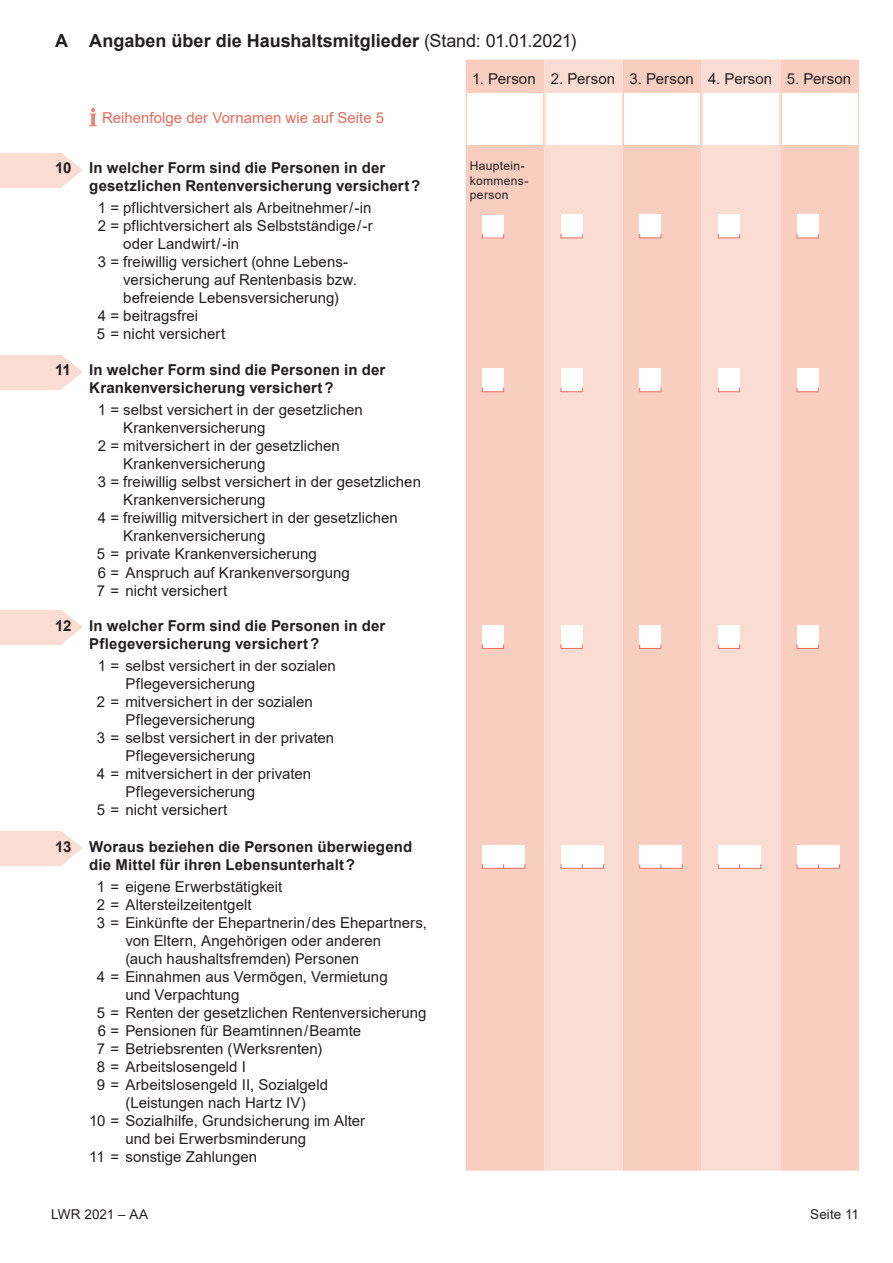
<style>
.page{position:relative;width:893px;height:1263px;background:#fff}
.page>*{position:absolute;margin:0;border:0;box-sizing:border-box;transform-origin:0 0}
.t1{font:700 18px "Arial";color:#231f20}
.t2{font:15px "Arial";letter-spacing:.005em;color:#231f20}
.t3{font:700 15px/18px "Arial";letter-spacing:.01em;color:#231f20}
.t4{font:15px "Arial";letter-spacing:.005em;color:#e76b5b}
.t5{font:13.5px "Arial";letter-spacing:.005em;color:#231f20}
.t6{font:12px/14.4px "Arial";letter-spacing:.03em;color:#231f20}
.s1{font-weight:400}
</style>
<div class="page">
<svg style="left:62px;top:153px;width:21px;height:34px"></svg>
<div style="left:0;top:153px;width:62px;height:34px;background:#fadcd2"></div>
<svg style="left:62px;top:611px;width:21px;height:33px"></svg>
<div style="left:0;top:610px;width:62px;height:34px;background:#fadcd2"></div>
<svg style="left:62px;top:832px;width:21px;height:33px"></svg>
<div style="left:0;top:831px;width:62px;height:34px;background:#fadcd2"></div>
<svg style="left:62px;top:355px;width:21px;height:34px"></svg>
<div style="left:0;top:355px;width:62px;height:34px;background:#fadcd2"></div>
<div style="left:466px;top:60px;width:393px;height:1110px;background:#f8cec0"></div>
<svg style="left:544px;top:60px;width:236px;height:1110px;background:#f9d7cc"></svg>
<svg style="left:89px;top:108px;width:8px;height:18px"></svg>
<div style="left:467px;top:94px;width:76px;height:51px;background:#fff"></div>
<div style="left:546px;top:94px;width:75px;height:51px;background:#fff"></div>
<div style="left:625px;top:94px;width:75px;height:51px;background:#fff"></div>
<div style="left:703px;top:94px;width:76px;height:51px;background:#fff"></div>
<div style="left:782px;top:94px;width:75px;height:51px;background:#fff"></div>
<div style="left:482px;top:215px;width:22px;height:23px;background:#fff"></div>
<svg style="left:482px;top:234px;width:22px;height:5px"></svg>
<div style="left:561px;top:215px;width:21px;height:23px;background:#fff"></div>
<svg style="left:561px;top:234px;width:22px;height:5px"></svg>
<div style="left:640px;top:215px;width:21px;height:23px;background:#fff"></div>
<svg style="left:639px;top:234px;width:23px;height:5px"></svg>
<div style="left:718px;top:215px;width:22px;height:23px;background:#fff"></div>
<svg style="left:718px;top:234px;width:22px;height:5px"></svg>
<div style="left:797px;top:215px;width:21px;height:23px;background:#fff"></div>
<svg style="left:797px;top:234px;width:22px;height:5px"></svg>
<div style="left:482px;top:369px;width:22px;height:23px;background:#fff"></div>
<svg style="left:482px;top:388px;width:22px;height:4px"></svg>
<div style="left:561px;top:369px;width:21px;height:23px;background:#fff"></div>
<svg style="left:561px;top:388px;width:22px;height:4px"></svg>
<div style="left:640px;top:369px;width:21px;height:23px;background:#fff"></div>
<svg style="left:639px;top:388px;width:23px;height:4px"></svg>
<div style="left:718px;top:369px;width:22px;height:23px;background:#fff"></div>
<svg style="left:718px;top:388px;width:22px;height:4px"></svg>
<div style="left:797px;top:369px;width:21px;height:23px;background:#fff"></div>
<svg style="left:797px;top:388px;width:22px;height:4px"></svg>
<div style="left:482px;top:625px;width:22px;height:24px;background:#fff"></div>
<svg style="left:482px;top:644px;width:22px;height:5px"></svg>
<div style="left:561px;top:625px;width:21px;height:24px;background:#fff"></div>
<svg style="left:561px;top:644px;width:22px;height:5px"></svg>
<div style="left:640px;top:625px;width:21px;height:24px;background:#fff"></div>
<svg style="left:639px;top:644px;width:23px;height:5px"></svg>
<div style="left:718px;top:625px;width:22px;height:24px;background:#fff"></div>
<svg style="left:718px;top:644px;width:22px;height:5px"></svg>
<div style="left:797px;top:625px;width:21px;height:24px;background:#fff"></div>
<svg style="left:797px;top:644px;width:22px;height:5px"></svg>
<div style="left:482px;top:845px;width:43px;height:23px;background:#fff"></div>
<hr style="left:482px;top:868px;width:43px;height:1px;background:#e76b5b">
<div style="left:561px;top:845px;width:42px;height:23px;background:#fff"></div>
<hr style="left:561px;top:868px;width:43px;height:1px;background:#e76b5b">
<div style="left:640px;top:845px;width:42px;height:23px;background:#fff"></div>
<hr style="left:639px;top:868px;width:43px;height:1px;background:#e76b5b">
<div style="left:718px;top:845px;width:43px;height:23px;background:#fff"></div>
<hr style="left:718px;top:868px;width:43px;height:1px;background:#e76b5b">
<div style="left:797px;top:845px;width:42px;height:23px;background:#fff"></div>
<hr style="left:797px;top:868px;width:43px;height:1px;background:#e76b5b">
<p class="t1" style="left:55px;top:28px;width:523px">A Angaben über die Haushaltsmitglieder <span class="s1">(Stand: 01.01.2021)</span></p>
<p class="t4" style="left:102px;top:108px;width:284px">Reihenfolge der Vornamen wie auf Seite 5</p>
<p class="t3" style="left:89px;top:158px;width:333px;text-indent:-34px">10 In welcher Form sind die Personen in der gesetzlichen Rentenversicherung versichert?</p>
<p class="t2" style="left:98px;top:197px;width:275px">1 = pflichtversichert als Arbeitnehmer / -in</p>
<p class="t2" style="left:98px;top:215px;width:277px">2 = pflichtversichert als Selbstständige / -r</p>
<p class="t2" style="left:123px;top:233px;width:117px">oder Landwirt / -in</p>
<p class="t2" style="left:98px;top:251px;width:252px">3 = freiwillig versichert (ohne Lebens-</p>
<p class="t2" style="left:123px;top:269px;width:235px">versicherung auf Rentenbasis bzw.</p>
<p class="t2" style="left:123px;top:287px;width:217px">befreiende Lebensversicherung)</p>
<p class="t2" style="left:98px;top:305px;width:102px">4 = beitragsfrei</p>
<p class="t2" style="left:97px;top:323px;width:130px">5 = nicht versichert</p>
<p class="t3" style="left:89px;top:361px;width:298px;text-indent:-34px">11 In welcher Form sind die Personen in der<br>Krankenversicherung versichert?</p>
<p class="t2" style="left:98px;top:400px;width:267px">1 = selbst versichert in der gesetzlichen</p>
<p class="t2" style="left:123px;top:418px;width:144px">Krankenversicherung</p>
<p class="t2" style="left:98px;top:436px;width:244px">2 = mitversichert in der gesetzlichen</p>
<p class="t2" style="left:123px;top:454px;width:144px">Krankenversicherung</p>
<p class="t2" style="left:98px;top:472px;width:325px">3 = freiwillig selbst versichert in der gesetzlichen</p>
<p class="t2" style="left:123px;top:490px;width:144px">Krankenversicherung</p>
<p class="t2" style="left:98px;top:508px;width:302px">4 = freiwillig mitversichert in der gesetzlichen</p>
<p class="t2" style="left:123px;top:526px;width:144px">Krankenversicherung</p>
<p class="t2" style="left:97px;top:544px;width:221px">5 = private Krankenversicherung</p>
<p class="t2" style="left:98px;top:562px;width:253px">6 = Anspruch auf Krankenversorgung</p>
<p class="t2" style="left:97px;top:580px;width:132px">7 = nicht versichert</p>
<p class="t3" style="left:89px;top:617px;width:298px;text-indent:-34px">12 In welcher Form sind die Personen in der<br>Pflegeversicherung versichert?</p>
<p class="t2" style="left:98px;top:656px;width:240px">1 = selbst versichert in der sozialen</p>
<p class="t2" style="left:125px;top:674px;width:131px">Pflegeversicherung</p>
<p class="t2" style="left:97px;top:692px;width:217px">2 = mitversichert in der sozialen</p>
<p class="t2" style="left:125px;top:710px;width:131px">Pflegeversicherung</p>
<p class="t2" style="left:97px;top:728px;width:239px">3 = selbst versichert in der privaten</p>
<p class="t2" style="left:125px;top:746px;width:131px">Pflegeversicherung</p>
<p class="t2" style="left:97px;top:764px;width:216px">4 = mitversichert in der privaten</p>
<p class="t2" style="left:125px;top:782px;width:131px">Pflegeversicherung</p>
<p class="t2" style="left:97px;top:800px;width:132px">5 = nicht versichert</p>
<p class="t3" style="left:89px;top:838px;width:324px;text-indent:-34px">13 Woraus beziehen die Personen überwiegend die Mittel für ihren Lebensunterhalt?</p>
<p class="t2" style="left:97px;top:876px;width:187px">1 = eigene Erwerbstätigkeit</p>
<p class="t2" style="left:97px;top:894px;width:156px">2 = Altersteilzeitentgelt</p>
<p class="t2" style="left:97px;top:912px;width:332px">3 = Einkünfte der Ehepartnerin / des Ehepartners,</p>
<p class="t2" style="left:125px;top:930px;width:257px">von Eltern, Angehörigen oder anderen</p>
<p class="t2" style="left:125px;top:948px;width:235px">(auch haushaltsfremden) Personen</p>
<p class="t2" style="left:97px;top:966px;width:292px">4 = Einnahmen aus Vermögen, Vermietung</p>
<p class="t2" style="left:125px;top:984px;width:116px">und Verpachtung</p>
<p class="t2" style="left:97px;top:1002px;width:331px">5 = Renten der gesetzlichen Rentenversicherung</p>
<p class="t2" style="left:98px;top:1020px;width:265px">6 = Pensionen für Beamtinnen / Beamte</p>
<p class="t2" style="left:97px;top:1038px;width:227px">7 = Betriebsrenten (Werksrenten)</p>
<p class="t2" style="left:97px;top:1056px;width:151px">8 = Arbeitslosengeld I</p>
<p class="t2" style="left:97px;top:1074px;width:233px">9 = Arbeitslosengeld II, Sozialgeld</p>
<p class="t2" style="left:125px;top:1092px;width:182px">(Leistungen nach Hartz IV)</p>
<p class="t2" style="left:89px;top:1110px;width:277px">10 = Sozialhilfe, Grundsicherung im Alter</p>
<p class="t2" style="left:125px;top:1128px;width:182px">und bei Erwerbsminderung</p>
<p class="t2" style="left:89px;top:1146px;width:169px">11 = sonstige Zahlungen</p>
<p class="t2" style="left:472px;top:69px;width:381px">1. Person 2. Person 3. Person 4. Person 5. Person</p>
<p class="t6" style="left:470px;top:159px;width:60px">Hauptein&shy;kommens&shy;person</p>
<p class="t5" style="left:51px;top:1205px;width:99px">LWR 2021 – AA</p>
<p class="t5" style="left:810px;top:1205px;width:50px">Seite 11</p>
</div>
